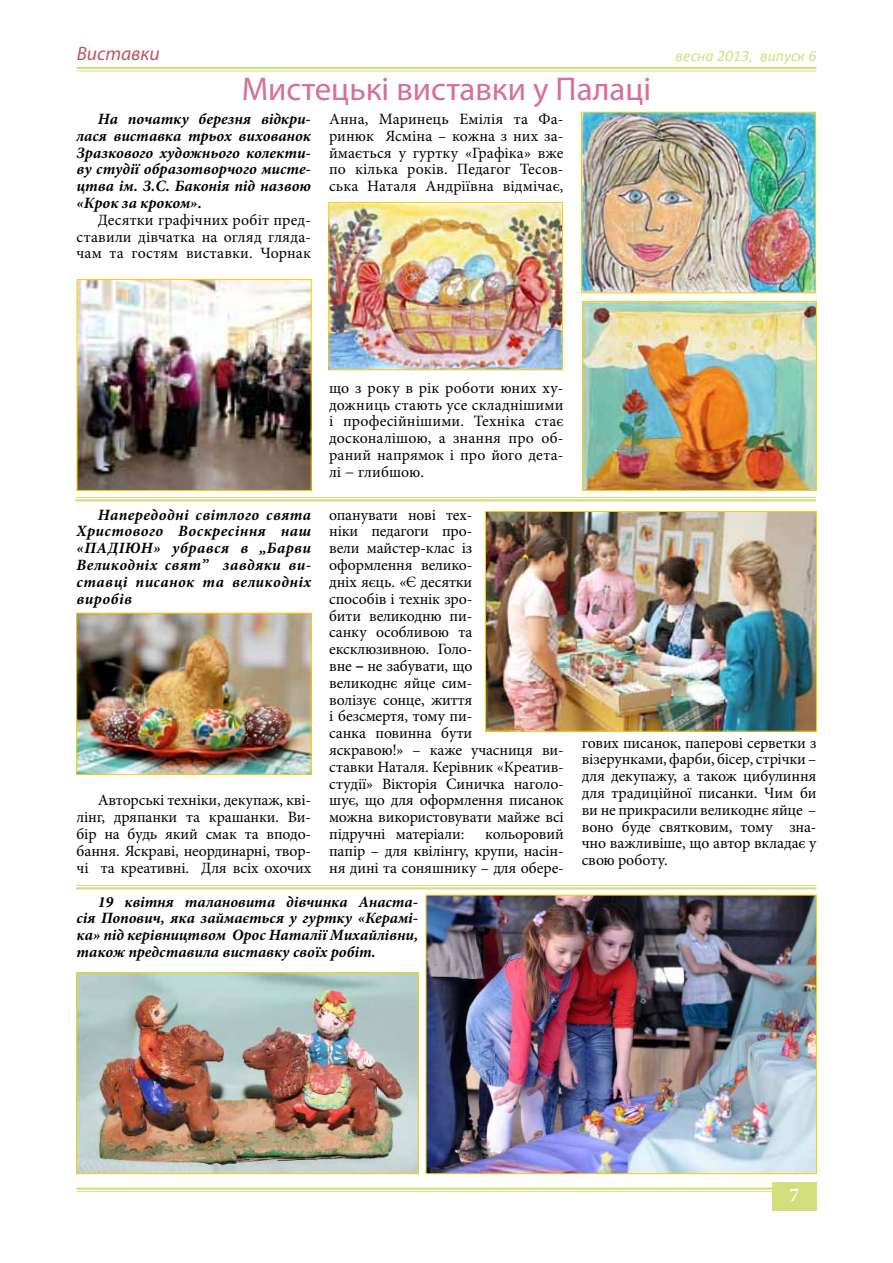
<style>
.page{position:relative;width:893px;height:1263px;background:#fff}
.page>*{position:absolute;margin:0;border:0;box-sizing:border-box;transform-origin:0 0}
.t1{font:33px "Myriad Pro";color:#d5709b}
.t2{font:italic 19.5px "Myriad Pro";color:#c15361}
.t3{font:700 19.5px "Minion Pro";color:#fff}
.t4{font:15.75px/16.8px "Minion Pro";letter-spacing:-.01em;color:#000;text-align:justify}
.t5{font:italic 700 15.75px/16.8px "Minion Pro";letter-spacing:.005em;color:#000;text-align:justify}
.t6{font:italic 15.75px "Calibri";color:#d3de7d}
.s1{font-family:"Arial Narrow"}
</style>
<div class="page">
<hr style="left:77px;top:1187px;width:698px;height:3px;background:#d3de7d">
<hr style="left:77px;top:1191px;width:698px;height:1px;background:#d3de7d">
<div style="left:772px;top:1182px;width:44px;height:29px;background:#d3de7d"></div>
<hr style="left:77px;top:67px;width:739px;height:2px;background:#d3de7d">
<hr style="left:77px;top:71px;width:739px;height:1px;background:#d3de7d">
<img style="left:487px;top:513px;width:328px;height:217px">
<div style="left:485px;top:511px;width:332px;height:221px;border:1px solid #ffce00"></div>
<img style="left:428px;top:897px;width:387px;height:275px">
<div style="left:426px;top:895px;width:391px;height:279px;border:1px solid #ffce00"></div>
<img style="left:78px;top:615px;width:231px;height:158px">
<div style="left:76px;top:613px;width:235px;height:162px;border:1px solid #ffce00"></div>
<img style="left:330px;top:204px;width:231px;height:164px">
<div style="left:328px;top:202px;width:235px;height:168px;border:1px solid #ffce00"></div>
<img style="left:78px;top:974px;width:338px;height:198px">
<div style="left:76px;top:972px;width:342px;height:202px;border:1px solid #ffce00"></div>
<hr style="left:76px;top:885px;width:740px;height:1px;background:#d3de7d">
<hr style="left:76px;top:887px;width:740px;height:2px;background:#d3de7d">
<hr style="left:75px;top:497px;width:741px;height:1px;background:#d3de7d">
<hr style="left:75px;top:499px;width:741px;height:3px;background:#d3de7d">
<img style="left:79px;top:281px;width:231px;height:208px">
<div style="left:77px;top:279px;width:235px;height:212px;border:1px solid #ffce00"></div>
<img style="left:584px;top:303px;width:231px;height:186px">
<div style="left:582px;top:301px;width:235px;height:190px;border:1px solid #ffce00"></div>
<img style="left:583px;top:114px;width:231px;height:177px">
<div style="left:581px;top:112px;width:235px;height:181px;border:1px solid #ffce00"></div>
<p class="t2" style="left:77px;top:42px;width:85px">Виставки</p>
<h1 class="t1" style="left:242px;top:69px;width:411px">Мистецькі виставки у Палаці</h1>
<p class="t5" style="left:77px;top:110px;width:236px;text-indent:21px">На початку березня відкри&shy;лася виставка трьох вихованок Зразкового художнього колекти&shy;ву студії образотворчого мисте&shy;цтва ім. З.С. Баконія під назвою «Крок за кроком».</p>
<p class="t4" style="left:77px;top:211px;width:236px;text-indent:21px">Десятки графічних робіт пред&shy;ставили дівчатка на огляд гляда&shy;чам та гостям виставки. Чорнак</p>
<p class="t4" style="left:329px;top:111px;width:236px">Анна, Маринець Емілія та Фа&shy;ринюк Ясміна – кожна з них за&shy;ймається у гуртку «Графіка» вже по кілька років. Педагог Тесов&shy;ська Наталя Андріївна відмічає,</p>
<p class="t6" style="left:676px;top:45px;width:142px">весна 2013, випуск 6</p>
<p class="t4" style="left:329px;top:379px;width:236px">що з року в рік роботи юних ху&shy;дожниць стають усе складнішими і професійнішими. Техніка стає досконалішою, а знання про об&shy;раний напрямок і про його дета&shy;лі − глибшою.</p>
<p class="t5" style="left:77px;top:506px;width:236px;text-indent:21px">Напередодні світлого свята Христового Воскресіння наш «ПАДІЮН» убрався в „Барви Великодніх свят” завдяки ви&shy;ставці писанок та великодніх виробів</p>
<p class="t4" style="left:77px;top:792px;width:236px;text-indent:21px">Авторські техніки, декупаж, кві&shy;лінг, дряпанки та крашанки. Ви&shy;бір на будь який смак та вподо&shy;бання. Яскраві, неординарні, твор&shy;чі та креативні. Для всіх охочих</p>
<p class="t4" style="left:329px;top:506px;width:236px;text-align:left">опанувати нові тех-<br>ніки педагоги про-<br>вели майстер-клас із<br>оформлення велико-<br>дніх яєць. «Є десятки<br>способів і технік зро-<br>бити великодню пи-<br>санку особливою та ексклюзивною. Голо-<br>вне <span class="s1">–</span> не забувати, що<br>великоднє яйце сим-<br>волізує сонце, життя<br>і безсмертя, тому пи-<br>санка повинна бути<br>яскравою!» – каже учасниця ви&shy;ставки Наталя. Керівник «Креатив&shy;студії» Вікторія Синичка наголо&shy;шує, що для оформлення писанок можна використовувати майже всі підручні матеріали:</p>
<p class="t4" style="left:329px;top:826px;width:236px;text-indent:156px">кольоровий папір – для квілінгу, крупи, насін&shy;ня дині та соняшнику – для обере-</p>
<p class="t5" style="left:77px;top:893px;width:343px;text-indent:21px">19 квітня талановита дівчинка Анаста&shy;сія Попович, яка займається у гуртку «Керамі&shy;ка» під керівництвом Орос Наталії Михайлівни, також представила виставку своїх робіт.</p>
<p class="t4" style="left:582px;top:734px;width:236px">гових писанок, паперові серветки з візерунками, фарби, бісер, стрічки – для декупажу, а також цибулиння для традиційної писанки. Чим би ви не прикрасили великоднє яйце – воно буде святковим, тому зна&shy;чно важливіше, що автор вкладає у свою роботу.</p>
<p class="t3" style="left:789px;top:1181px;width:11px">7</p>
</div>
